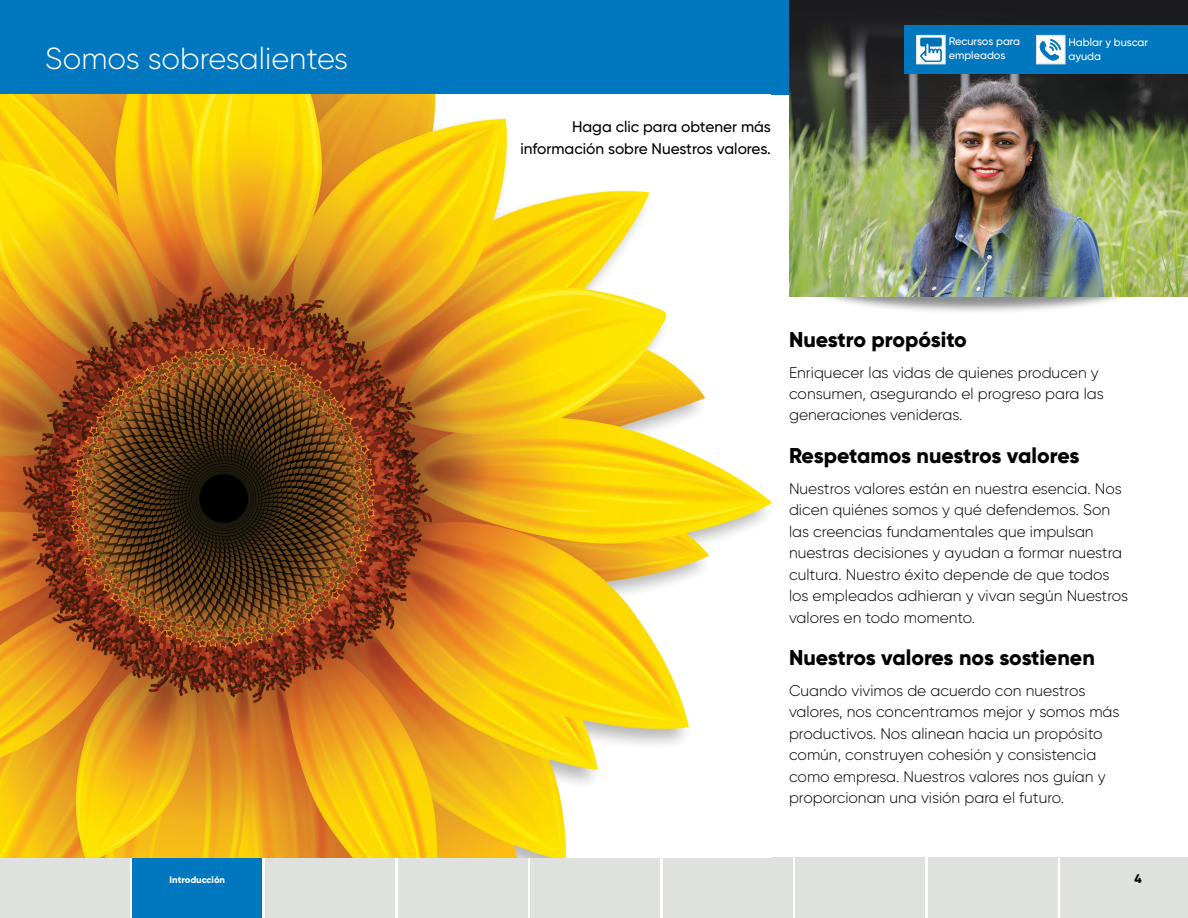
<style>
.page{position:relative;width:1188px;height:918px;background:#fff}
.page>*{position:absolute;margin:0;border:0;box-sizing:border-box;transform-origin:0 0}
.t1{font:300 30.45px "Gilroy";color:#fff}
.t2{font:800 21.45px "Gilroy";letter-spacing:-.01em;color:#000}
.t3{font:300 15.45px/21.5px "Gilroy";color:#000}
.t4{font:500 15.45px/21.5px "Gilroy";color:#000;text-align:right}
.t5{font:800 12.45px "Gilroy";color:#000}
.t6{font:500 10.95px/14px "Gilroy";color:#fff}
.t7{font:800 9.45px "Gilroy";color:#fff}
</style>
<div class="page">
<div style="left:0;top:857px;width:130px;height:61px;background:#dfe1df"></div>
<div style="left:265px;top:857px;width:130px;height:61px;background:#dfe1df"></div>
<div style="left:398px;top:857px;width:129px;height:61px;background:#dfe1df"></div>
<div style="left:530px;top:857px;width:130px;height:61px;background:#dfe1df"></div>
<div style="left:663px;top:857px;width:130px;height:61px;background:#dfe1df"></div>
<div style="left:796px;top:857px;width:129px;height:61px;background:#dfe1df"></div>
<div style="left:928px;top:857px;width:130px;height:61px;background:#dfe1df"></div>
<div style="left:133px;top:857px;width:129px;height:61px;background:#0077be"></div>
<div style="left:0;top:0;width:1188px;height:94px;background:#0077be"></div>
<div style="left:811px;top:257px;width:324px;height:58px;background:#000;opacity:.45"></div>
<img style="left:789px;top:0;width:399px;height:296px">
<img style="left:0;top:94px;width:771px;height:763px">
<div style="left:1061px;top:857px;width:127px;height:61px;background:#dfe1df"></div>
<div style="left:904px;top:26px;width:193px;height:48px;background:#0077be"></div>
<svg style="left:918px;top:37px;width:26px;height:25px"></svg>
<div style="left:920px;top:38px;width:22px;height:9px;background:#0070b9;border-radius:2px"></div>
<svg style="left:920px;top:42px;width:22px;height:20px"></svg>
<div style="left:916px;top:35px;width:30px;height:29px;border:1px solid #dfe1df"></div>
<div style="left:1027px;top:26px;width:161px;height:48px;background:#0077be"></div>
<div style="left:1036px;top:35px;width:29px;height:29px;background:#fff;border:1px solid #dfe1df"></div>
<svg style="left:1040px;top:39px;width:21px;height:21px"></svg>
<h1 class="t1" style="left:45px;top:40px;width:305px">Somos sobresalientes</h1>
<p class="t4" style="left:520px;top:116px;width:252px">Haga clic para obtener más información sobre Nuestros valores.</p>
<p class="t6" style="left:949px;top:35px;width:73px">Recursos para empleados</p>
<p class="t6" style="left:1068px;top:35px;width:81px">Hablar y buscar ayuda</p>
<h2 class="t2" style="left:789px;top:326px;width:179px">Nuestro propósito</h2>
<p class="t3" style="left:789px;top:361px;width:316px">Enriquecer las vidas de quienes producen y consumen, asegurando el progreso para las generaciones venideras.</p>
<h2 class="t2" style="left:789px;top:442px;width:292px">Respetamos nuestros valores</h2>
<p class="t3" style="left:789px;top:478px;width:341px">Nuestros valores están en nuestra esencia. Nos dicen quiénes somos y qué defendemos. Son las creencias fundamentales que impulsan nuestras decisiones y ayudan a formar nuestra cultura. Nuestro éxito depende de que todos los empleados adhieran y vivan según Nuestros valores en todo momento.</p>
<h2 class="t2" style="left:789px;top:644px;width:307px">Nuestros valores nos sostienen</h2>
<p class="t3" style="left:789px;top:680px;width:332px">Cuando vivimos de acuerdo con nuestros valores, nos concentramos mejor y somos más productivos. Nos alinean hacia un propósito común, construyen cohesión y consistencia como empresa. Nuestros valores nos guían y proporcionan una visión para el futuro.</p>
<p class="t7" style="left:170px;top:874px;width:57px">Introducción</p>
<p class="t5" style="left:1135px;top:871px;width:9px">4</p>
</div>
